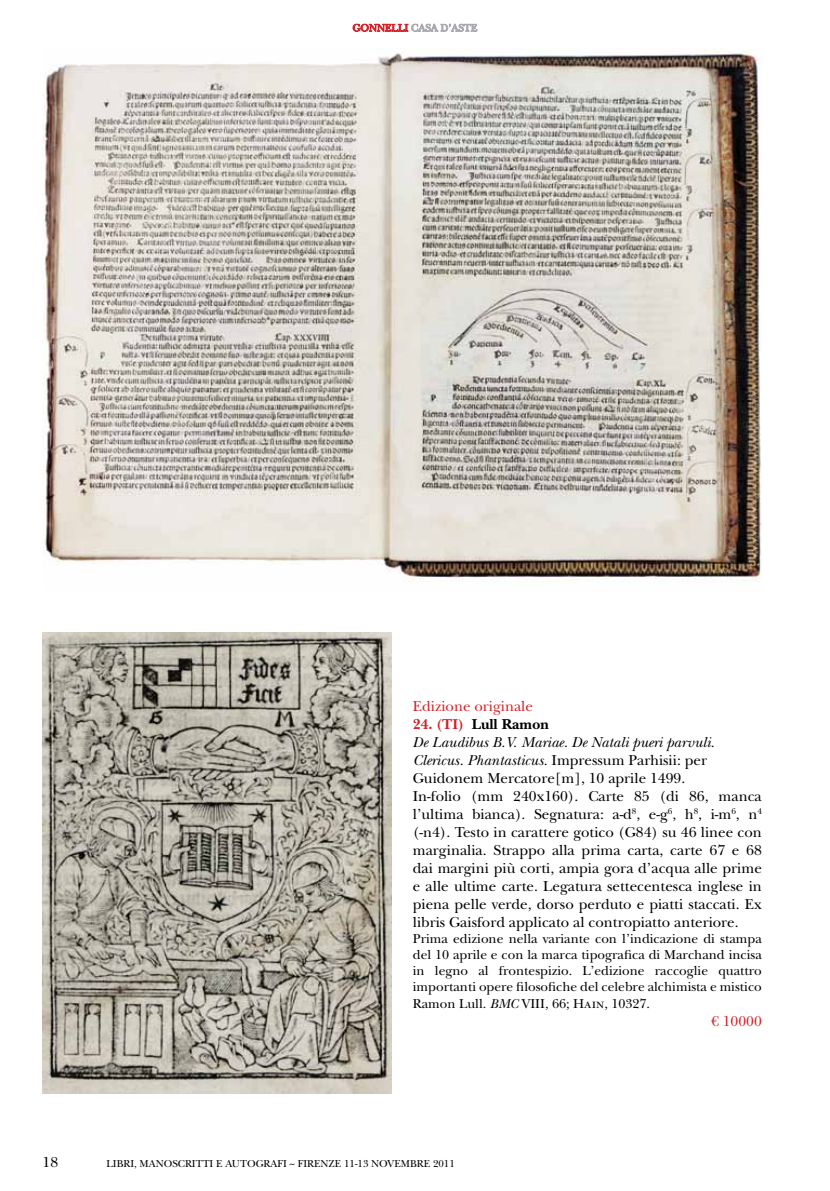
<style>
.page{position:relative;width:830px;height:1191px;background:#fff}
.page>*{position:absolute;margin:0;border:0;box-sizing:border-box;transform-origin:0 0}
.t1{font:15px/18px "New Baskerville Std";color:#000}
.t2{font:15px "New Baskerville Std";color:#d2232a}
.t3{font:13.5px/16.2px "New Baskerville Std";color:#000;text-align:justify}
.t4{font:10.5px "New Baskerville Std";color:#000}
.t5{font:10.5px "New Baskerville Std";color:#d2232a}
.s1{font-weight:700;color:#d2232a}
.s2{font-weight:700}
.s3{font-style:italic}
</style>
<div class="page">
<svg style="left:352px;top:23px;width:125px;height:9px"></svg>
<img style="left:43px;top:49px;width:718px;height:533px">
<img style="left:43px;top:632px;width:348px;height:461px">
<p class="t5" style="left:352px;top:22px;width:9px">GONN</p>
<p class="t2" style="left:412px;top:697px;width:121px">Edizione originale</p>
<p class="t1" style="left:412px;top:715px;width:350px"><span class="s1">24. (TI)</span> <span class="s2">Lull Ramon<br></span><span class="s3">De Laudibus B.V. Mariae. De Natali pueri parvuli.<br>Clericus. Phantasticus.</span> Impressum Parhisii: per Guidonem Mercatore[m], 10 aprile 1499.<br>In-folio (mm 240x160). Carte 85 (di 86, manca l’ultima bianca). Segnatura: a-d<sup>8</sup>, e-g<sup>6</sup>, h<sup>8</sup>, i-m<sup>6</sup>, n<sup>4 </sup>(-n4). Testo in carattere gotico (G84) su 46 linee con marginalia. Strappo alla prima carta, carte 67 e 68 dai margini più corti, ampia gora d’acqua alle prime e alle ultime carte. Legatura settecentesca inglese in piena pelle verde, dorso perduto e piatti staccati. Ex libris Gaisford applicato al contropiatto anteriore.</p>
<p class="t3" style="left:412px;top:930px;width:350px">Prima edizione nella variante con l’indicazione di stampa del 10 aprile e con la marca tipografica di Marchand incisa in legno al frontespizio. L’edizione raccoglie quattro importanti opere filosofiche del celebre alchimista e mistico Ramon Lull. <span class="s3">BMC</span> VIII, 66; Hain, 10327.</p>
<p class="t2" style="left:710px;top:1012px;width:52px">€ 10000</p>
<p class="t1" style="left:43px;top:1153px;width:17px">18</p>
<p class="t4" style="left:106px;top:1157px;width:165px">Libri, manoscritti e autograf</p>
<p class="t4" style="left:283px;top:1157px;width:114px">i ~ Firenze 11-13 novem</p>
<p class="t4" style="left:410px;top:1157px;width:46px">bre 2011</p>
</div>
